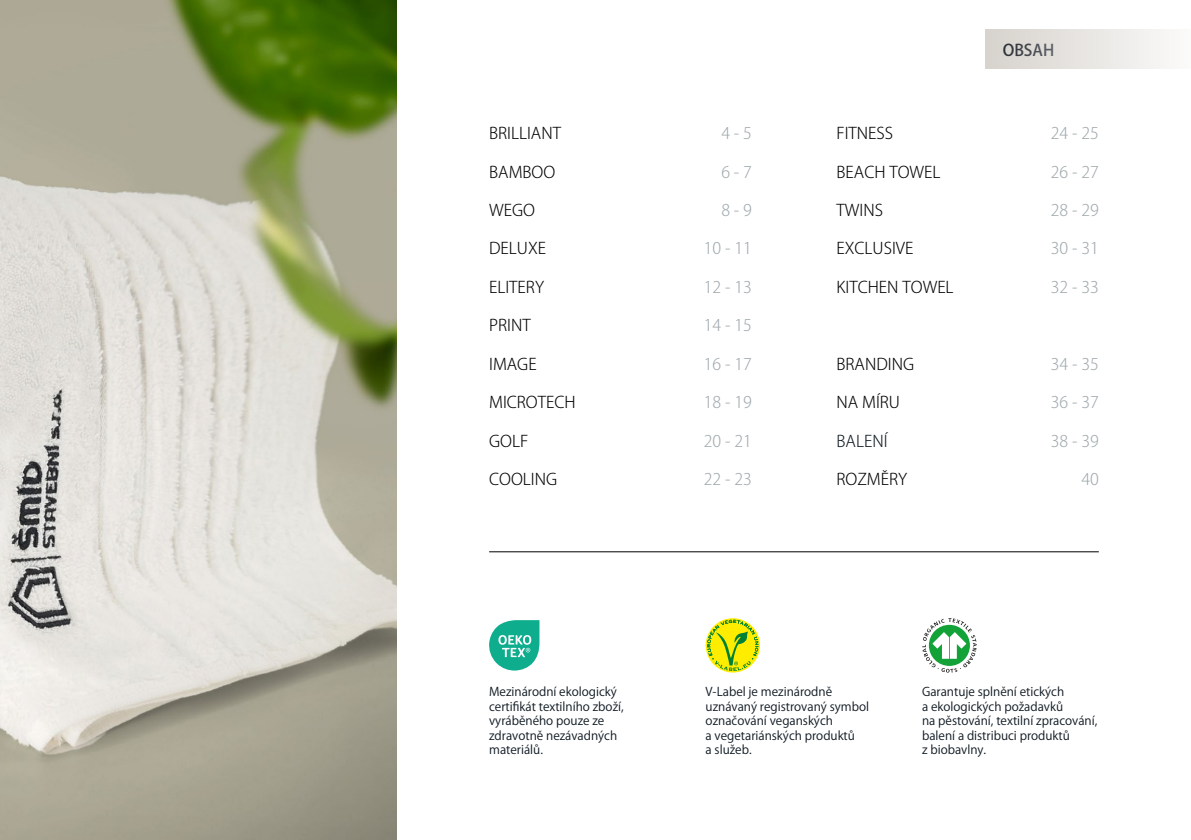
<style>
.page{position:relative;width:1191px;height:840px;background:#fff}
.page>*{position:absolute;margin:0;border:0;box-sizing:border-box;transform-origin:0 0}
.t1{font:300 16px "Koz Go Pr 6 N";color:#000}
.t2{font:300 16px "Koz Go Pr 6 N";color:#a0a9ad}
.t3{font:300 16px "Koz Go Pr 6 N";color:#0e1821}
.t4{font:500 16px "Koz Go Pr 6 N";color:#1a1f26}
.t5{font:12px/14.4px "Koz Go Pr 6 N";color:#0e1821}
</style>
<div class="page">
<div style="left:985px;top:29px;width:206px;height:40px;background:linear-gradient(to right,#d6d2cc,#fbfafa)"></div>
<hr style="left:489px;top:551px;width:609px;height:1px;background:#000">
<svg style="left:489px;top:620px;width:50px;height:50px"></svg>
<svg style="left:705px;top:617px;width:55px;height:55px"></svg>
<svg style="left:707px;top:619px;width:51px;height:51px"></svg>
<svg style="left:922px;top:618px;width:54px;height:54px"></svg>
<img style="left:0;top:0;width:397px;height:839px">
<p class="t1" style="left:489px;top:124px;width:73px">BRILLIANT</p>
<p class="t1" style="left:489px;top:162px;width:68px">BAMBOO</p>
<p class="t1" style="left:489px;top:201px;width:47px">WEGO</p>
<p class="t1" style="left:489px;top:239px;width:58px">DELUXE</p>
<p class="t1" style="left:489px;top:278px;width:56px">ELITERY</p>
<p class="t1" style="left:489px;top:316px;width:43px">PRINT</p>
<p class="t1" style="left:489px;top:354px;width:49px">IMAGE</p>
<p class="t1" style="left:489px;top:393px;width:88px">MICROTECH</p>
<p class="t1" style="left:489px;top:431px;width:41px">GOLF</p>
<p class="t1" style="left:489px;top:470px;width:69px">COOLING</p>
<p class="t5" style="left:489px;top:684px;width:129px">Mezinárodní ekologický</p>
<p class="t5" style="left:489px;top:699px;width:136px">certifikát textilního zboží,</p>
<p class="t5" style="left:489px;top:713px;width:117px">vyráběného pouze ze</p>
<p class="t5" style="left:489px;top:727px;width:130px">zdravotně nezávadných</p>
<p class="t5" style="left:489px;top:742px;width:55px">materiálů.</p>
<p class="t2" style="left:721px;top:124px;width:32px">4 - 5</p>
<p class="t2" style="left:721px;top:162px;width:32px">6 - 7</p>
<p class="t2" style="left:721px;top:201px;width:32px">8 - 9</p>
<p class="t2" style="left:704px;top:239px;width:49px">10 - 11</p>
<p class="t2" style="left:704px;top:278px;width:49px">12 - 13</p>
<p class="t2" style="left:704px;top:316px;width:49px">14 - 15</p>
<p class="t2" style="left:704px;top:354px;width:49px">16 - 17</p>
<p class="t2" style="left:704px;top:393px;width:49px">18 - 19</p>
<p class="t2" style="left:704px;top:431px;width:49px">20 - 21</p>
<p class="t2" style="left:704px;top:470px;width:49px">22 - 23</p>
<p class="t1" style="left:836px;top:124px;width:58px">FITNESS</p>
<p class="t1" style="left:836px;top:162px;width:106px">BEACH TOWEL</p>
<p class="t1" style="left:836px;top:201px;width:48px">TWINS</p>
<p class="t1" style="left:836px;top:239px;width:78px">EXCLUSIVE</p>
<p class="t1" style="left:836px;top:278px;width:119px">KITCHEN TOWEL</p>
<p class="t1" style="left:836px;top:354px;width:79px">BRANDING</p>
<p class="t1" style="left:836px;top:393px;width:65px">NA MÍRU</p>
<p class="t3" style="left:836px;top:431px;width:52px">BALENÍ</p>
<p class="t1" style="left:836px;top:470px;width:72px">ROZMĚRY</p>
<h1 class="t4" style="left:1002px;top:41px;width:53px">OBSAH</h1>
<p class="t2" style="left:1050px;top:124px;width:49px">24 - 25</p>
<p class="t2" style="left:1050px;top:162px;width:49px">26 - 27</p>
<p class="t2" style="left:1050px;top:201px;width:49px">28 - 29</p>
<p class="t2" style="left:1050px;top:239px;width:49px">30 - 31</p>
<p class="t2" style="left:1050px;top:278px;width:49px">32 - 33</p>
<p class="t2" style="left:1050px;top:354px;width:49px">34 - 35</p>
<p class="t2" style="left:1050px;top:393px;width:49px">36 - 37</p>
<p class="t2" style="left:1050px;top:431px;width:49px">38 - 39</p>
<p class="t2" style="left:1081px;top:470px;width:19px">40</p>
<p class="t5" style="left:705px;top:684px;width:128px">V-Label je mezinárodně</p>
<p class="t5" style="left:705px;top:699px;width:165px">uznávaný registrovaný symbol označování veganských</p>
<p class="t5" style="left:705px;top:727px;width:151px">a vegetariánských produktů</p>
<p class="t5" style="left:705px;top:742px;width:48px">a služeb.</p>
<p class="t5" style="left:922px;top:684px;width:144px">Garantuje splnění etických</p>
<p class="t5" style="left:922px;top:699px;width:143px">a ekologických požadavků</p>
<p class="t5" style="left:922px;top:713px;width:177px">na pěstování, textilní zpracování, balení a distribuci produktů</p>
<p class="t5" style="left:922px;top:742px;width:65px">z biobavlny.</p>
</div>
